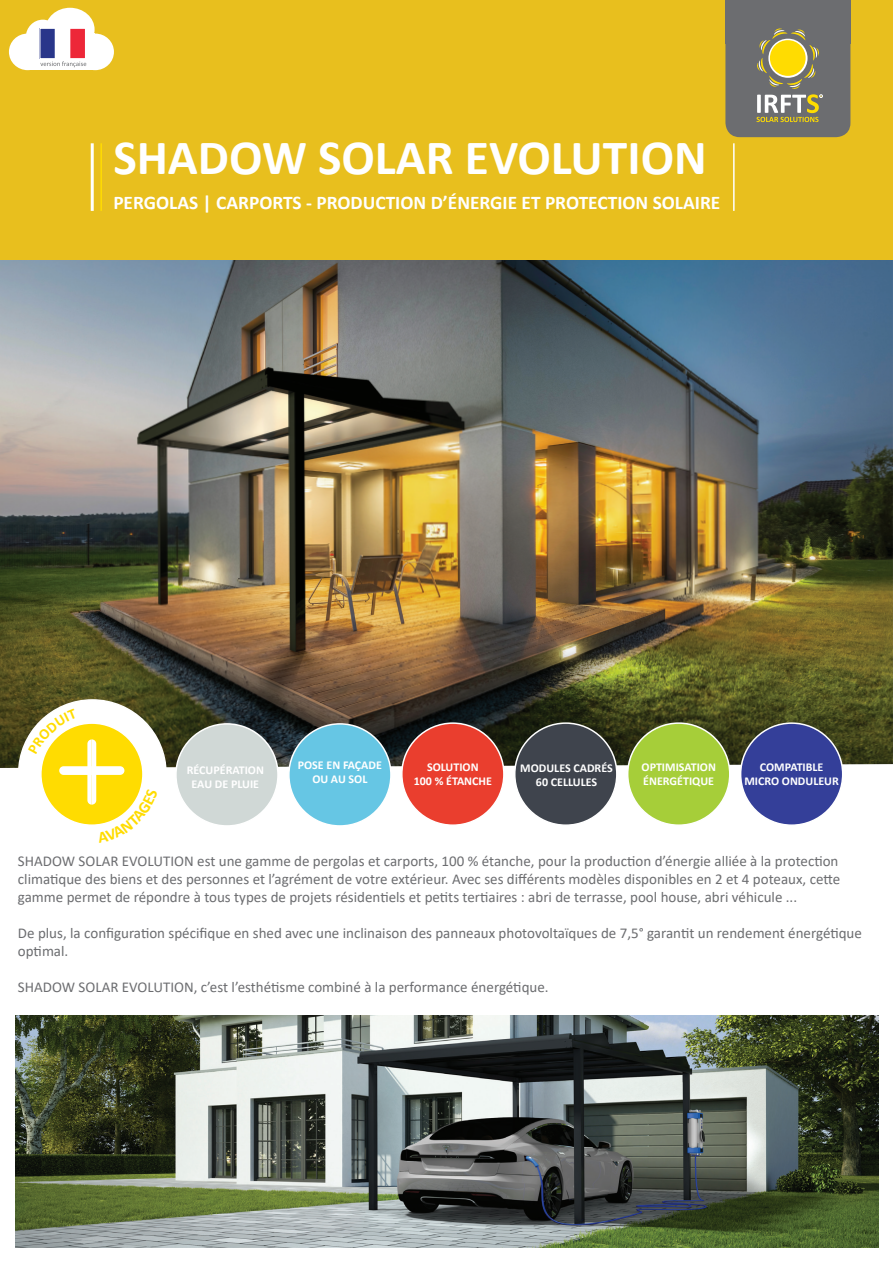
<style>
.page{position:relative;width:893px;height:1263px;background:#fff}
.page>*{position:absolute;margin:0;border:0;box-sizing:border-box;transform-origin:0 0}
.t1{font:700 49.5px "Calibri";color:#fff}
.t2{font:700 19.35px "Calibri";color:#fff}
.t3{font:15px/18px "Calibri";color:#6c6d70}
.t4{font:700 12px/14.4px "Calibri";color:#fff;text-align:center}
</style>
<div class="page">
<img style="left:0;top:259px;width:893px;height:509px">
<div style="left:0;top:0;width:893px;height:259px;background:#e8bf1e"></div>
<div style="left:725px;top:0;width:125px;height:44px;background:#6c6d70"></div>
<svg style="left:725px;top:28px;width:125px;height:109px;background:#84816a"></svg>
<hr style="left:100px;top:143px;width:2px;height:68px;background:#ffdc01">
<hr style="left:733px;top:143px;width:2px;height:68px;background:#fff">
<hr style="left:91px;top:143px;width:3px;height:68px;background:#fff">
<div style="left:9px;top:34px;width:37px;height:36px;background:#fff;border-radius:50%"></div>
<div style="left:77px;top:34px;width:37px;height:36px;background:#fff;border-radius:50%"></div>
<div style="left:26px;top:20px;width:34px;height:35px;background:#fff;border-radius:50%"></div>
<div style="left:45px;top:8px;width:50px;height:43px;background:#fff;border-radius:50%"></div>
<div style="left:28px;top:34px;width:67px;height:36px;background:#fff"></div>
<img style="left:41px;top:30px;width:43px;height:27px">
<div style="left:39px;top:28px;width:47px;height:31px;border:1px solid #fff"></div>
<svg style="left:40px;top:61px;width:46px;height:6px"></svg>
<div style="left:176px;top:724px;width:102px;height:102px;background:#d0d8d6;border-radius:50%"></div>
<div style="left:175px;top:723px;width:104px;height:104px;border:2px solid #fff;border-radius:50%"></div>
<div style="left:289px;top:724px;width:102px;height:102px;background:#66c6e4;border-radius:50%"></div>
<div style="left:288px;top:723px;width:104px;height:104px;border:2px solid #fff;border-radius:50%"></div>
<div style="left:402px;top:723px;width:102px;height:102px;background:#ea3e2e;border-radius:50%"></div>
<div style="left:401px;top:722px;width:104px;height:104px;border:2px solid #fff;border-radius:50%"></div>
<div style="left:515px;top:723px;width:102px;height:102px;background:#3f444d;border-radius:50%"></div>
<div style="left:514px;top:722px;width:104px;height:104px;border:2px solid #fff;border-radius:50%"></div>
<div style="left:628px;top:723px;width:102px;height:102px;background:#a6ce39;border-radius:50%"></div>
<div style="left:627px;top:722px;width:103px;height:104px;border:2px solid #fff;border-radius:50%"></div>
<div style="left:19px;top:700px;width:147px;height:147px;background:#fff;border-radius:50%"></div>
<div style="left:741px;top:723px;width:102px;height:102px;background:#343f99;border-radius:50%"></div>
<div style="left:740px;top:722px;width:103px;height:104px;border:2px solid #fff;border-radius:50%"></div>
<img style="left:16px;top:1015px;width:863px;height:232px">
<svg style="left:28px;top:709px;width:130px;height:116px"></svg>
<h1 class="t1" style="left:113px;top:123px;width:595px">SHADOW SOLAR EVOLUTION</h1>
<p class="t2" style="left:113px;top:188px;width:608px">PERGOLAS | CARPORTS - PRODUCTION D’ÉNERGIE ET PROTECTION SOLAIRE</p>
<p class="t4" style="left:298px;top:757px;width:86px">POSE EN FAÇADE<br>OU AU SOL</p>
<p class="t4" style="left:414px;top:759px;width:80px">SOLUTION<br>100 % ÉTANCHE</p>
<p class="t4" style="left:520px;top:760px;width:94px">MODULES CADRÉS<br>60 CELLULES</p>
<p class="t4" style="left:187px;top:762px;width:79px">RÉCUPÉRATION<br>EAU DE PLUIE</p>
<p class="t4" style="left:642px;top:759px;width:76px;text-align:left">OPTIMISATION<br>ÉNERGÉTIQUE</p>
<p class="t4" style="left:744px;top:759px;width:96px">COMPATIBLE<br>MICRO ONDULEUR</p>
<p class="t3" style="left:18px;top:852px;width:824px">SHADOW SOLAR EVOLUTION est une gamme de pergolas et carports, 100 % étanche, pour la production d’énergie alliée à la protection climatique des biens et des personnes et l’agrément de votre extérieur. Avec ses différents modèles disponibles en 2 et 4 poteaux, cette gamme permet de répondre à tous types de projets résidentiels et petits tertiaires : abri de terrasse, pool house, abri véhicule ...</p>
<p class="t3" style="left:18px;top:924px;width:845px">De plus, la configuration spécifique en shed avec une inclinaison des panneaux photovoltaïques de 7,5° garantit un rendement énergétique optimal.</p>
<p class="t3" style="left:18px;top:978px;width:532px">SHADOW SOLAR EVOLUTION, c’est l’esthétisme combiné à la performance énergétique.</p>
</div>
